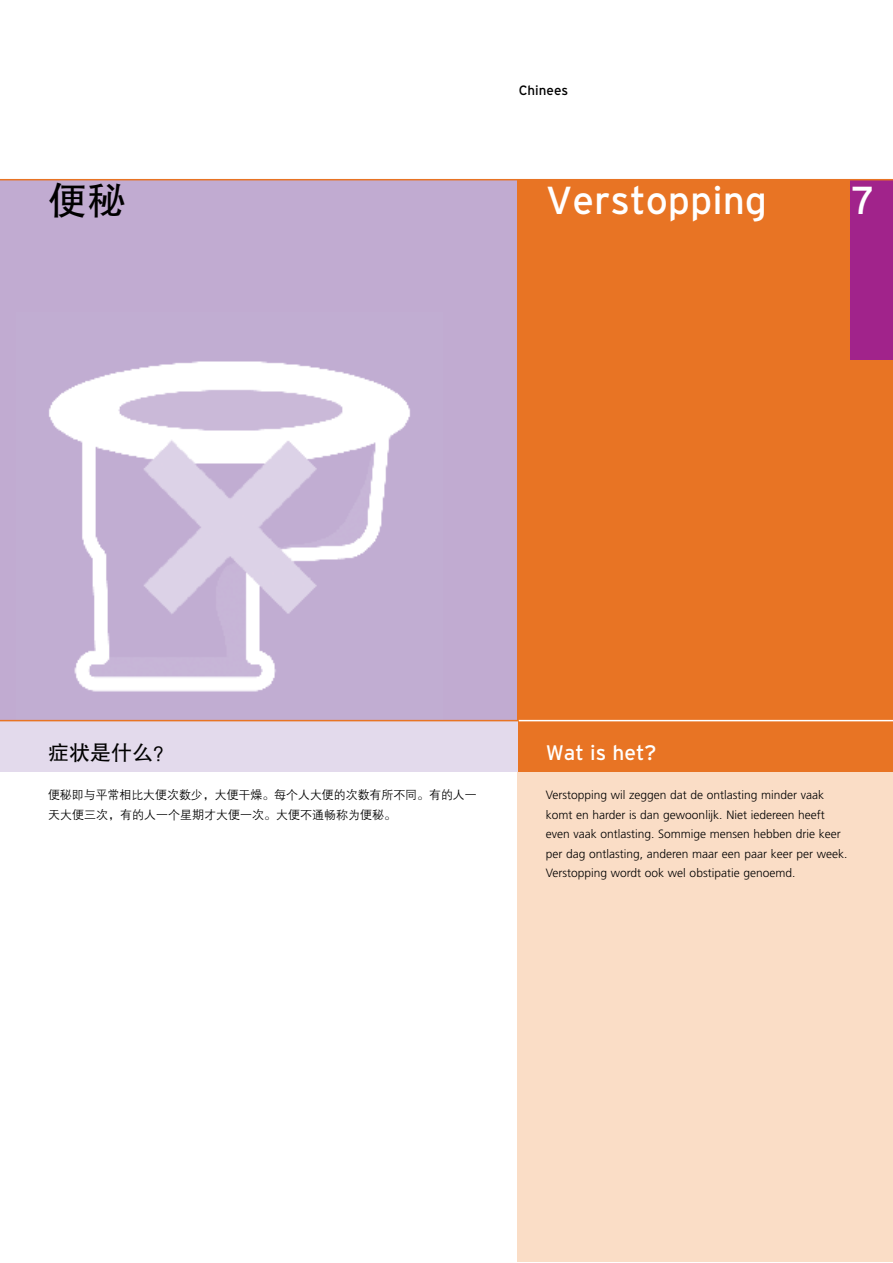
<style>
.page{position:relative;width:893px;height:1263px;background:#fff}
.page>*{position:absolute;margin:0;border:0;box-sizing:border-box;transform-origin:0 0}
.t1{font:39px "Interstate";color:#fff}
.t2{font:39px "FZHTK GBK1 0";color:#000}
.t3{font:21px "Interstate";color:#fff}
.t4{font:21px "FZHTK GBK1 0";color:#000}
.t5{font:13.5px "Interstate";color:#000}
.t6{font:300 12px/19.5px "Frutiger";color:#000}
.t7{font:12px/19.5px "FZZDXJW GB1 0";color:#000}
.t8{font:7.8px "Verdana";color:#000}
</style>
<div class="page">
<div style="left:0;top:180px;width:519px;height:541px;background:#c1abd1"></div>
<img style="left:17px;top:361px;width:425px;height:359px">
<div style="left:517px;top:180px;width:376px;height:541px;background:#e87424"></div>
<div style="left:850px;top:180px;width:43px;height:180px;background:#a1238b"></div>
<div style="left:518px;top:725px;width:375px;height:537px;background:#faddc6"></div>
<div style="left:0;top:721px;width:520px;height:51px;background:#e3daec"></div>
<div style="left:518px;top:721px;width:374px;height:51px;background:#e87424"></div>
<hr style="left:0;top:720px;width:519px;height:1px;background:#e87424">
<hr style="left:519px;top:720px;width:374px;height:1px;background:#fff">
<hr style="left:0;top:179px;width:893px;height:1px;background:#e87424">
<p class="t5" style="left:519px;top:83px;width:51px">Chinees</p>
<h1 class="t2" style="left:48px;top:179px;width:79px">便秘</h1>
<h1 class="t1" style="left:852px;top:178px;width:25px">7</h1>
<h1 class="t1" style="left:546px;top:178px;width:223px">Verstopping</h1>
<p class="t8" style="left:44px;top:200px;width:81px">Full colour drukwerk</p>
<h2 class="t4" style="left:48px;top:741px;width:127px">症状是什么？</h2>
<p class="t7" style="left:48px;top:785px;width:430px">便秘即与平常相比大便次数少，大便干燥。每个人大便的次数有所不同。有的人一天大便三次，有的人一个星期才大便一次。大便不通畅称为便秘。</p>
<h2 class="t3" style="left:546px;top:741px;width:112px">Wat is het?</h2>
<p class="t6" style="left:546px;top:785px;width:303px">Verstopping wil zeggen dat de ontlasting minder vaak komt en harder is dan gewoonlijk. Niet iedereen heeft even vaak ontlasting. Sommige mensen hebben drie keer per dag ontlasting, anderen maar een paar keer per week.<br>Verstopping wordt ook wel obstipatie genoemd.</p>
</div>
